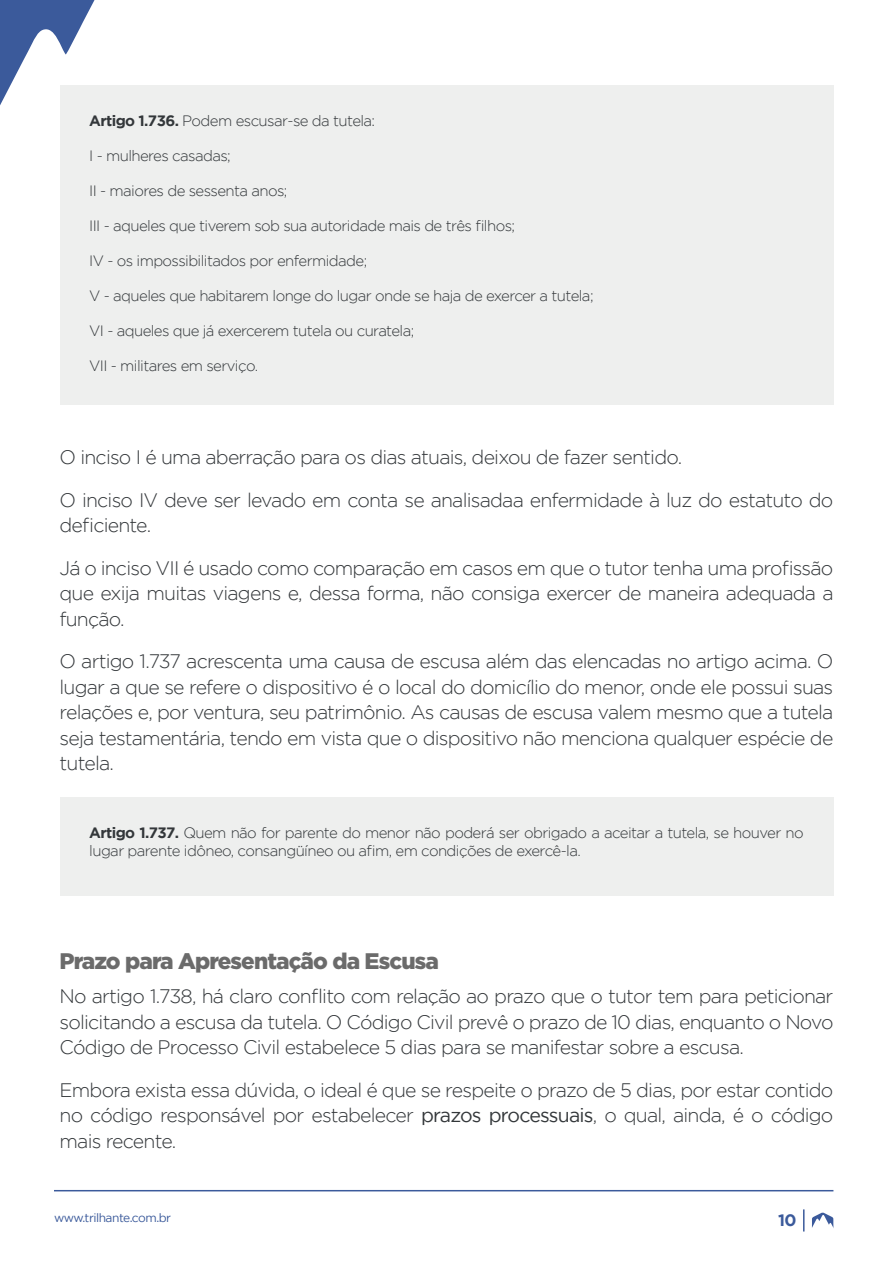
<style>
.page{position:relative;width:893px;height:1263px;background:#fff}
.page>*{position:absolute;margin:0;border:0;box-sizing:border-box;transform-origin:0 0}
.Título_3{font:900 22.5px "Gotham";letter-spacing:-.04em;color:#6b6b6b}
.Parágrafo_Texto{font:300 19.5px/25.5px "Gotham";letter-spacing:-.04em;color:#33373a;text-align:justify}
.t1{font:700 16.5px "Gotham";color:#3b5a9b}
.t2{font:300 15px/18px "Gotham";letter-spacing:-.04em;color:#33373a}
.t3{font:12px "Gotham";letter-spacing:-.04em;color:#3b5a9b}
.s1{font-weight:700}
.s2{font-weight:400}
</style>
<div class="page">
<svg style="left:0;top:0;width:95px;height:105px"></svg>
<svg style="left:803px;top:1209px;width:1px;height:22px"></svg>
<svg style="left:812px;top:1212px;width:22px;height:16px"></svg>
<hr style="left:54px;top:1190px;width:779px;height:1px;background:#3b5a9b">
<div style="left:60px;top:85px;width:773px;height:320px;background:#eeefee"></div>
<div style="left:60px;top:797px;width:773px;height:99px;background:#eeefee"></div>
<p class="t2" style="left:89px;top:112px;width:287px"><span class="s1">Artigo 1.736.</span> Podem escusar-se da tutela:</p>
<p class="t2" style="left:89px;top:147px;width:143px">I - mulheres casadas;</p>
<p class="t2" style="left:89px;top:182px;width:200px">II - maiores de sessenta anos;</p>
<p class="t2" style="left:89px;top:217px;width:427px">III - aqueles que tiverem sob sua autoridade mais de três filhos;</p>
<p class="t2" style="left:89px;top:252px;width:279px">IV - os impossibilitados por enfermidade;</p>
<p class="t2" style="left:89px;top:287px;width:506px">V - aqueles que habitarem longe do lugar onde se haja de exercer a tutela;</p>
<p class="t2" style="left:89px;top:322px;width:327px">VI - aqueles que já exercerem tutela ou curatela;</p>
<p class="t2" style="left:89px;top:357px;width:170px">VII - militares em serviço.</p>
<p class="Parágrafo_Texto" style="left:60px;top:444px;width:624px">O inciso I é uma aberração para os dias atuais, deixou de fazer sentido.</p>
<p class="Parágrafo_Texto" style="left:60px;top:487px;width:775px">O inciso IV deve ser levado em conta se analisadaa enfermidade à luz do estatuto do deficiente.</p>
<p class="Parágrafo_Texto" style="left:60px;top:555px;width:775px">Já o inciso VII é usado como comparação em casos em que o tutor tenha uma profissão que exija muitas viagens e, dessa forma, não consiga exercer de maneira adequada a função.</p>
<p class="Parágrafo_Texto" style="left:60px;top:648px;width:775px">O artigo 1.737 acrescenta uma causa de escusa além das elencadas no artigo acima. O lugar a que se refere o dispositivo é o local do domicílio do menor, onde ele possui suas relações e, por ventura, seu patrimônio. As causas de escusa valem mesmo que a tutela seja testamentária, tendo em vista que o dispositivo não menciona qualquer espécie de tutela.</p>
<p class="t2" style="left:89px;top:823px;width:716px"><span class="s1">Artigo 1.737.</span> Quem não for parente do menor não poderá ser obrigado a aceitar a tutela, se houver no lugar parente idôneo, consangüíneo ou afim, em condições de exercê-la.</p>
<p class="Título_3" style="left:60px;top:948px;width:381px">Prazo para Apresentação da Escusa</p>
<p class="Parágrafo_Texto" style="left:60px;top:983px;width:775px">No artigo 1.738, há claro conflito com relação ao prazo que o tutor tem para peticionar solicitando a escusa da tutela. O Código Civil prevê o prazo de 10 dias, enquanto o Novo Código de Processo Civil estabelece 5 dias para se manifestar sobre a escusa.</p>
<p class="Parágrafo_Texto" style="left:60px;top:1077px;width:775px">Embora exista essa dúvida, o ideal é que se respeite o prazo de 5 dias, por estar contido no código responsável por estabelecer <span class="s2">prazos processuais</span>, o qual, ainda, é o código mais recente.</p>
<p class="t3" style="left:54px;top:1211px;width:119px">www.trilhante.com.br</p>
<p class="t1" style="left:778px;top:1211px;width:20px">10</p>
</div>
